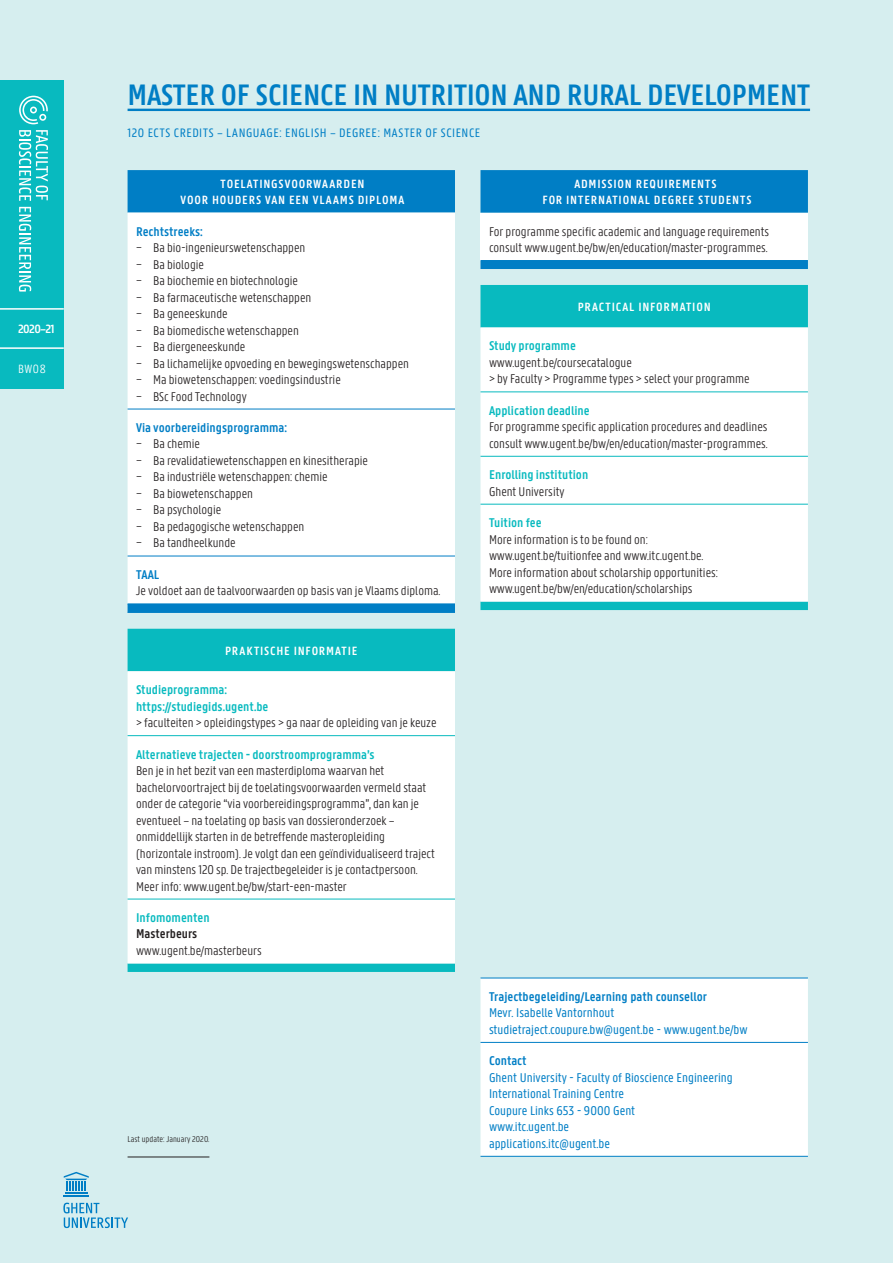
<style>
.page{position:relative;width:893px;height:1263px;background:#d6eeef}
.page>*{position:absolute;margin:0;border:0;box-sizing:border-box;transform-origin:0 0}
.t1{font:600 31.5px "U Gent Panno Text";letter-spacing:-.01em;color:#007ec5}
.t2{font:300 13.5px/16.5px "U Gent Panno Text";color:#231f20}
.t3{font:13.5px/16.5px "U Gent Panno Text";color:#007ec5}
.t4{font:600 13.5px/16.5px "U Gent Panno Text";color:#08babf}
.t5{font:600 13.5px "U Gent Panno Text";color:#007ec5}
.t6{font:600 13.5px "U Gent Panno Text";color:#231f20}
.t7{font:13.05px "U Gent Panno Text";letter-spacing:.04em;color:#007ec5}
.t8{font:600 12.75px/15.8px "U Gent Panno Text";letter-spacing:.06em;color:#fff;text-align:center}
.t9{font:300 12.75px "U Gent Panno Text";color:#fff}
.t10{font:300 9px "U Gent Panno Text";color:#231f20}
</style>
<div class="page">
<div style="left:0;top:80px;width:64px;height:309px;background:#08babf"></div>
<svg style="left:19px;top:207px;width:12px;height:85px"></svg>
<svg style="left:19px;top:130px;width:29px;height:71px"></svg>
<svg style="left:19px;top:96px;width:29px;height:28px"></svg>
<hr style="left:0;top:308px;width:64px;height:2px;background:#fff">
<hr style="left:0;top:347px;width:64px;height:2px;background:#fff">
<hr style="left:65px;top:1192px;width:22px;height:2px;background:#007ec5">
<hr style="left:64px;top:1195px;width:25px;height:2px;background:#007ec5">
<svg style="left:64px;top:1172px;width:25px;height:19px"></svg>
<svg style="left:63px;top:1203px;width:65px;height:25px"></svg>
<div style="left:480px;top:170px;width:328px;height:99px;background:#007ec5"></div>
<div style="left:480px;top:213px;width:328px;height:47px;background:#fff"></div>
<hr style="left:480px;top:260px;width:328px;height:1px;background:#007ec5">
<div style="left:128px;top:170px;width:327px;height:442px;background:#007ec5"></div>
<div style="left:128px;top:213px;width:327px;height:390px;background:#fff"></div>
<hr style="left:128px;top:409px;width:327px;height:1px;background:#007ec5">
<hr style="left:128px;top:556px;width:327px;height:1px;background:#007ec5">
<hr style="left:128px;top:603px;width:327px;height:1px;background:#007ec5">
<hr style="left:128px;top:612px;width:327px;height:1px;background:#007ec5">
<hr style="left:128px;top:109px;width:682px;height:2px;background:#007ec5">
<div style="left:480px;top:979px;width:328px;height:176px;background:#fff"></div>
<hr style="left:480px;top:1042px;width:328px;height:1px;background:#007ec5">
<hr style="left:480px;top:978px;width:328px;height:1px;background:#007ec5">
<hr style="left:480px;top:1156px;width:328px;height:1px;background:#007ec5">
<div style="left:128px;top:629px;width:327px;height:343px;background:#08babf"></div>
<div style="left:128px;top:671px;width:327px;height:292px;background:#fff"></div>
<hr style="left:128px;top:735px;width:327px;height:1px;background:#08babf">
<hr style="left:128px;top:899px;width:327px;height:1px;background:#08babf">
<div style="left:480px;top:285px;width:328px;height:325px;background:#08babf"></div>
<div style="left:480px;top:327px;width:328px;height:274px;background:#fff"></div>
<hr style="left:480px;top:391px;width:328px;height:1px;background:#08babf">
<hr style="left:480px;top:456px;width:328px;height:1px;background:#08babf">
<hr style="left:480px;top:504px;width:328px;height:1px;background:#08babf">
<hr style="left:128px;top:1157px;width:81px;height:1px;background:#231f20">
<p class="t8" style="left:18px;top:321px;width:38px">2020–21</p>
<p class="t9" style="left:18px;top:361px;width:29px">BW08</p>
<h1 class="t1" style="left:128px;top:76px;width:684px">MASTER OF SCIENCE IN NUTRITION AND RURAL DEVELOPMENT</h1>
<p class="t7" style="left:128px;top:125px;width:354px">120 ECTS CREDITS – LANGUAGE: ENGLISH – DEGREE: MASTER OF SCIENCE</p>
<p class="t8" style="left:181px;top:176px;width:225px">TOELATINGSVOORWAARDEN<br>VOOR HOUDERS VAN EEN VLAAMS DIPLOMA</p>
<p class="t5" style="left:136px;top:223px;width:68px">Rechtstreeks:</p>
<p class="t2" style="left:136px;top:239px;width:274px">− Ba bio-ingenieurswetenschappen<br>− Ba biologie<br>− Ba biochemie en biotechnologie<br>− Ba farmaceutische wetenschappen<br>− Ba geneeskunde<br>− Ba biomedische wetenschappen<br>− Ba diergeneeskunde<br>− Ba lichamelijke opvoeding en bewegingswetenschappen − Ma biowetenschappen: voedingsindustrie<br>− BSc Food Technology</p>
<p class="t5" style="left:136px;top:419px;width:153px">Via voorbereidingsprogramma:</p>
<p class="t2" style="left:136px;top:436px;width:233px">− Ba chemie<br>− Ba revalidatiewetenschappen en kinesitherapie − Ba industriële wetenschappen: chemie<br>− Ba biowetenschappen<br>− Ba psychologie<br>− Ba pedagogische wetenschappen<br>− Ba tandheelkunde</p>
<p class="t5" style="left:136px;top:566px;width:25px">TAAL</p>
<p class="t2" style="left:136px;top:583px;width:306px">Je voldoet aan de taalvoorwaarden op basis van je Vlaams diploma.</p>
<p class="t8" style="left:225px;top:642px;width:134px">PRAKTISCHE INFORMATIE</p>
<p class="t4" style="left:136px;top:681px;width:134px">Studieprogramma: https://studiegids.ugent.be</p>
<p class="t2" style="left:136px;top:714px;width:302px">&gt; faculteiten &gt; opleidingstypes &gt; ga naar de opleiding van je keuze</p>
<p class="t4" style="left:136px;top:746px;width:240px">Alternatieve trajecten - doorstroomprogramma’s</p>
<p class="t2" style="left:136px;top:762px;width:300px">Ben je in het bezit van een masterdiploma waarvan het bachelorvoortraject bij de toelatingsvoorwaarden vermeld staat onder de categorie “via voorbereidingsprogramma”, dan kan je eventueel – na toelating op basis van dossieronderzoek – onmiddellijk starten in de betreffende masteropleiding (horizontale instroom). Je volgt dan een geïndividualiseerd traject van minstens 120 sp. De trajectbegeleider is je contactpersoon.<br>Meer info: www.ugent.be/bw/start-een-master</p>
<p class="t4" style="left:136px;top:909px;width:75px">Infomomenten</p>
<p class="t6" style="left:136px;top:926px;width:63px">Masterbeurs</p>
<p class="t2" style="left:136px;top:942px;width:127px">www.ugent.be/masterbeurs</p>
<p class="t10" style="left:128px;top:1134px;width:83px">Last update: January 2020.</p>
<p class="t8" style="left:543px;top:176px;width:210px">ADMISSION REQUIREMENTS<br>FOR INTERNATIONAL DEGREE STUDENTS</p>
<p class="t2" style="left:489px;top:223px;width:282px">For programme specific academic and language requirements consult www.ugent.be/bw/en/education/master-programmes.</p>
<p class="t8" style="left:578px;top:299px;width:135px">PRACTICAL INFORMATION</p>
<p class="t4" style="left:489px;top:337px;width:88px">Study programme</p>
<p class="t2" style="left:489px;top:354px;width:262px">www.ugent.be/coursecatalogue<br>&gt; by Faculty &gt; Programme types &gt; select your programme</p>
<p class="t4" style="left:489px;top:402px;width:102px">Application deadline</p>
<p class="t2" style="left:489px;top:419px;width:280px">For programme specific application procedures and deadlines consult www.ugent.be/bw/en/education/master-programmes.</p>
<p class="t4" style="left:489px;top:466px;width:101px">Enrolling institution</p>
<p class="t2" style="left:489px;top:483px;width:77px">Ghent University</p>
<p class="t4" style="left:489px;top:514px;width:54px">Tuition fee</p>
<p class="t2" style="left:489px;top:531px;width:230px">More information is to be found on: www.ugent.be/tuitionfee and www.itc.ugent.be.<br>More information about scholarship opportunities: www.ugent.be/bw/en/education/scholarships</p>
<p class="t5" style="left:489px;top:988px;width:220px">Trajectbegeleiding/Learning path counsellor</p>
<p class="t3" style="left:489px;top:1005px;width:260px">Mevr. Isabelle Vantornhout studietraject.coupure.bw@ugent.be - www.ugent.be/bw</p>
<p class="t5" style="left:489px;top:1053px;width:39px">Contact</p>
<p class="t3" style="left:489px;top:1069px;width:245px">Ghent University - Faculty of Bioscience Engineering<br>International Training Centre<br>Coupure Links 653 - 9000 Gent<br>www.itc.ugent.be<br>applications.itc@ugent.be</p>
</div>
